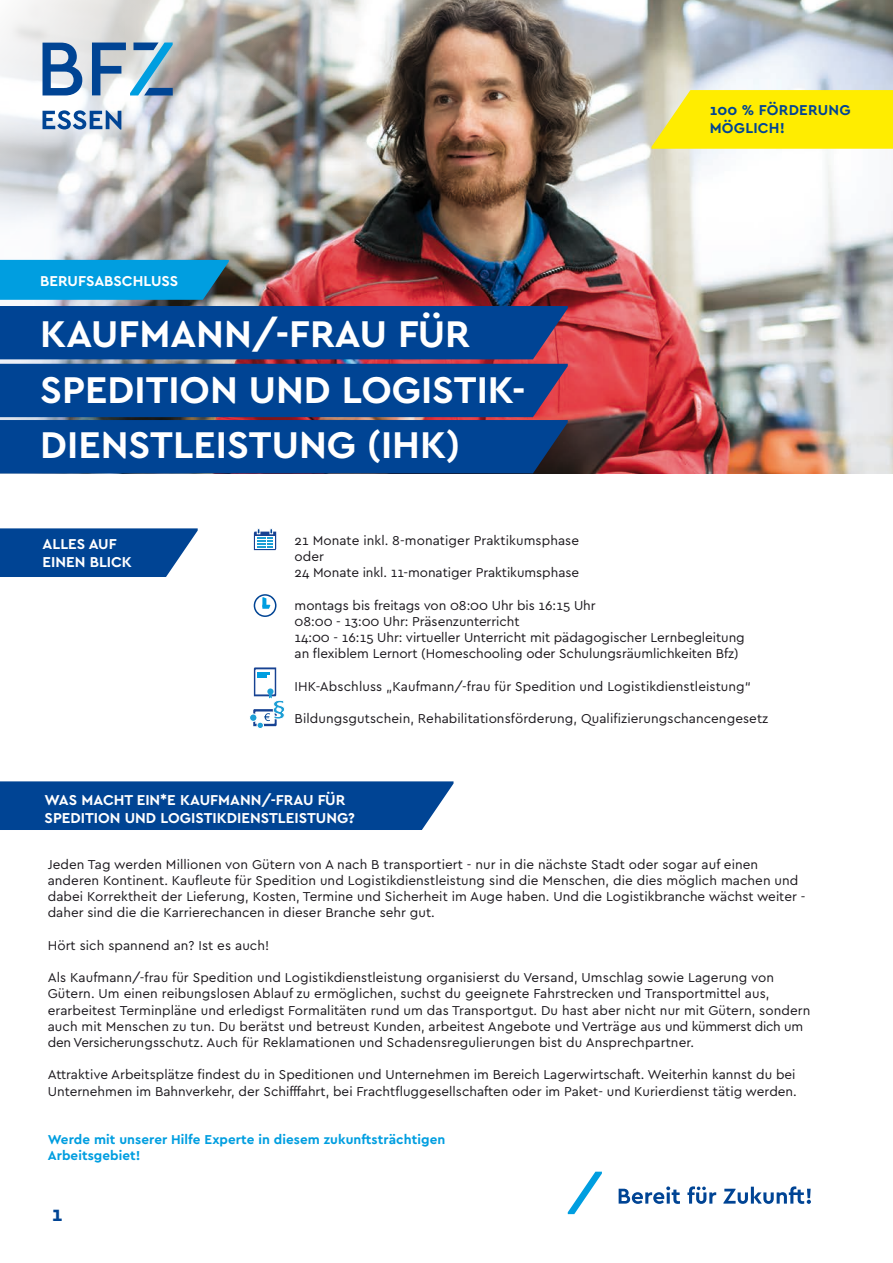
<style>
.page{position:relative;width:893px;height:1263px;background:#fff}
.page>*{position:absolute;margin:0;border:0;box-sizing:border-box;transform-origin:0 0}
.Bodytype_kleiner_Einzug{font:700 39px "Cera Pro";color:#fff}
.t1{font:700 21px "Cera Pro";color:#004494}
.Bodytype_kleiner_Einzug-2{font:700 15px/18px "Cera Pro";color:#fff}
.t2{font:700 15px "Cera Pro";letter-spacing:.015em;color:#004494}
.Bodytype_9p{font:13.5px/16.2px "Cera Pro";letter-spacing:.005em;color:#1a171c}
.Head_Bodytype{font:13.5px/16.2px "Cera Pro";color:#1a171c}
.Bodytype_9p-2{font:700 13.5px "Cera Pro";letter-spacing:.005em;color:#009ee0}
</style>
<div class="page">
<img style="left:0;top:0;width:893px;height:473px">
<div style="left:0;top:781px;width:454px;height:49px;background:#004494"></div>
<svg style="left:0;top:528px;width:198px;height:49px;background:#15539c"></svg>
<svg style="left:0;top:260px;width:229px;height:40px;background:#0498d6"></svg>
<svg style="left:651px;top:90px;width:242px;height:59px;background:#fbeb10"></svg>
<svg style="left:43px;top:43px;width:39px;height:52px;background:#5f88b8"></svg>
<svg style="left:92px;top:43px;width:81px;height:52px;background:#83a8c5"></svg>
<svg style="left:43px;top:110px;width:78px;height:20px;background:#7c9dc5"></svg>
<svg style="left:619px;top:1186px;width:192px;height:18px"></svg>
<svg style="left:568px;top:1172px;width:34px;height:42px"></svg>
<svg style="left:0;top:306px;width:568px;height:167px;background:#0b458f"></svg>
<svg style="left:254px;top:529px;width:22px;height:21px"></svg>
<svg style="left:254px;top:594px;width:22px;height:23px"></svg>
<div style="left:255px;top:596px;width:20px;height:19px;background:#fff;border-radius:50%"></div>
<svg style="left:262px;top:597px;width:8px;height:12px"></svg>
<div style="left:256px;top:722px;width:8px;height:7px;border:1px solid #fff;border-radius:50%"></div>
<div style="left:250px;top:714px;width:7px;height:7px;background:#1c9ed5;border-radius:50%"></div>
<div style="left:249px;top:713px;width:9px;height:9px;border:1px solid #fff;border-radius:50%"></div>
<svg style="left:253px;top:667px;width:32px;height:61px"></svg>
<p class="Bodytype_kleiner_Einzug-2" style="left:40px;top:271px;width:139px">BERUFSABSCHLUSS</p>
<p class="Bodytype_kleiner_Einzug" style="left:40px;top:308px;width:431px">KAUFMANN/-FRAU FÜR</p>
<p class="Bodytype_kleiner_Einzug" style="left:40px;top:364px;width:487px">SPEDITION UND LOGISTIK-</p>
<p class="Bodytype_kleiner_Einzug" style="left:40px;top:419px;width:422px">DIENSTLEISTUNG (IHK)</p>
<p class="t2" style="left:710px;top:100px;width:142px">100 % FÖRDERUNG</p>
<p class="t2" style="left:710px;top:118px;width:77px">MÖGLICH!</p>
<p class="Bodytype_kleiner_Einzug-2" style="left:43px;top:534px;width:91px">ALLES AUF<br>EINEN BLICK</p>
<p class="Bodytype_9p" style="left:295px;top:532px;width:286px">21 Monate inkl. 8-monatiger Praktikumsphase</p>
<p class="Bodytype_9p" style="left:295px;top:548px;width:31px">oder</p>
<p class="Bodytype_9p" style="left:295px;top:564px;width:286px">24 Monate inkl. 11-monatiger Praktikumsphase</p>
<p class="Bodytype_9p" style="left:295px;top:596px;width:303px">montags bis freitags von 08:00 Uhr bis 16:15 Uhr</p>
<p class="Bodytype_9p" style="left:295px;top:613px;width:226px">08:00 - 13:00 Uhr: Präsenzunterricht</p>
<p class="Bodytype_9p" style="left:295px;top:629px;width:452px">14:00 - 16:15 Uhr: virtueller Unterricht mit pädagogischer Lernbegleitung</p>
<p class="Bodytype_9p" style="left:295px;top:645px;width:445px">an flexiblem Lernort (Homeschooling oder Schulungsräumlichkeiten Bfz)</p>
<p class="Bodytype_9p" style="left:295px;top:677px;width:458px">IHK-Abschluss „Kaufmann/-frau für Spedition und Logistikdienstleistung“</p>
<p class="Bodytype_9p" style="left:295px;top:710px;width:475px">Bildungsgutschein, Rehabilitationsförderung, Qualifizierungschancengesetz</p>
<p class="Bodytype_kleiner_Einzug-2" style="left:45px;top:790px;width:302px">WAS MACHT EIN*E KAUFMANN/-FRAU FÜR</p>
<p class="Bodytype_kleiner_Einzug-2" style="left:45px;top:808px;width:312px">SPEDITION UND LOGISTIKDIENSTLEISTUNG?</p>
<p class="Bodytype_9p" style="left:48px;top:856px;width:759px">Jeden Tag werden Millionen von Gütern von A nach B transportiert - nur in die nächste Stadt oder sogar auf einen anderen Kontinent. Kaufleute für Spedition und Logistikdienstleistung sind die Menschen, die dies möglich machen und dabei Korrektheit der Lieferung, Kosten, Termine und Sicherheit im Auge haben. Und die Logistikbranche wächst weiter - daher sind die die Karrierechancen in dieser Branche sehr gut.</p>
<p class="Bodytype_9p" style="left:48px;top:937px;width:223px">Hört sich spannend an? Ist es auch!</p>
<p class="Bodytype_9p" style="left:48px;top:969px;width:728px">Als Kaufmann/-frau für Spedition und Logistikdienstleistung organisierst du Versand, Umschlag sowie Lagerung von</p>
<p class="Bodytype_9p" style="left:48px;top:985px;width:764px">Gütern. Um einen reibungslosen Ablauf zu ermöglichen, suchst du geeignete Fahrstrecken und Transportmittel aus, erarbeitest Terminpläne und erledigst Formalitäten rund um das Transportgut. Du hast aber nicht nur mit Gütern, sondern auch mit Menschen zu tun. Du berätst und betreust Kunden, arbeitest Angebote und Verträge aus und kümmerst dich um den Versicherungsschutz. Auch für Reklamationen und Schadensregulierungen bist du Ansprechpartner.</p>
<p class="Head_Bodytype" style="left:48px;top:1066px;width:751px">Attraktive Arbeitsplätze findest du in Speditionen und Unternehmen im Bereich Lagerwirtschaft. Weiterhin kannst du bei<br>Unternehmen im Bahnverkehr, der Schifffahrt, bei Frachtfluggesellschaften oder im Paket- und Kurierdienst tätig werden.</p>
<p class="Bodytype_9p-2" style="left:48px;top:1131px;width:399px">Werde mit unserer Hilfe Experte in diesem zukunftsträchtigen</p>
<p class="Bodytype_9p-2" style="left:48px;top:1147px;width:94px">Arbeitsgebiet!</p>
<p class="t1" style="left:52px;top:1200px;width:12px">1</p>
</div>
